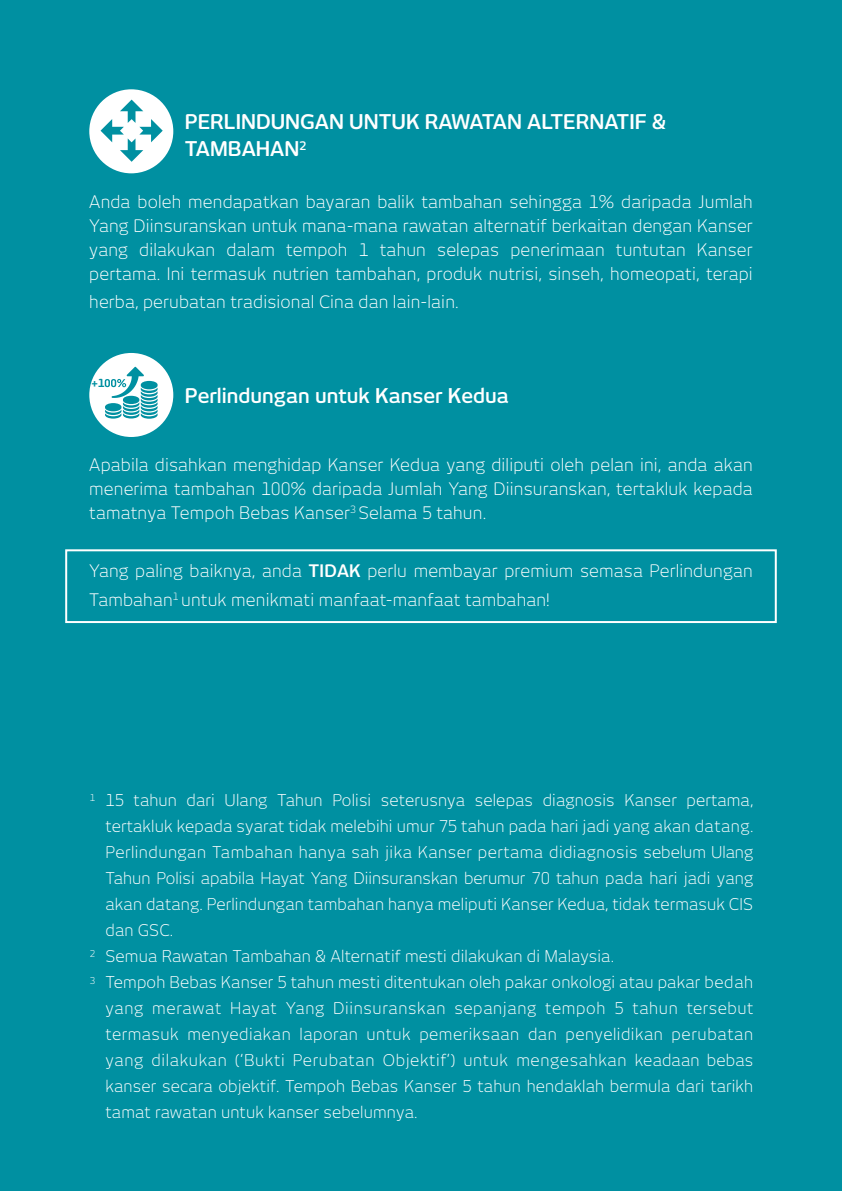
<style>
.page{position:relative;width:842px;height:1191px;background:#0090a1}
.page>*{position:absolute;margin:0;border:0;box-sizing:border-box;transform-origin:0 0}
.t1{font:600 20px/27.2px "New June";color:#fff}
.t2{font:300 17px/24px "New June";letter-spacing:.01em;color:#fff;text-align:justify}
.t3{font:300 16px/26px "New June";letter-spacing:.01em;color:#fff}
.t4{font:700 11px "New June";color:#0090a1}
.t5{font:300 9.4px "New June";color:#fff}
.s1{font-weight:600}
</style>
<div class="page">
<div style="left:89px;top:89px;width:84px;height:84px;background:#fff;border-radius:50%"></div>
<svg style="left:101px;top:100px;width:62px;height:62px"></svg>
<div style="left:65px;top:549px;width:712px;height:74px;border:2px solid #fff"></div>
<div style="left:89px;top:353px;width:84px;height:84px;background:#fff;border-radius:50%"></div>
<svg style="left:105px;top:367px;width:53px;height:52px"></svg>
<p class="t1" style="left:185px;top:108px;width:483px">PERLINDUNGAN UNTUK RAWATAN ALTERNATIF &amp;<br>TAMBAHAN<sup>2</sup></p>
<p class="t2" style="left:89px;top:189px;width:665px">Anda boleh mendapatkan bayaran balik tambahan sehingga 1% daripada Jumlah Yang Diinsuranskan untuk mana-mana rawatan alternatif berkaitan dengan Kanser yang dilakukan dalam tempoh 1 tahun selepas penerimaan tuntutan Kanser pertama. Ini termasuk nutrien tambahan, produk nutrisi, sinseh, homeopati, terapi</p>
<p class="t2" style="left:89px;top:290px;width:371px">herba, perubatan tradisional Cina dan lain-lain.</p>
<p class="t4" style="left:92px;top:376px;width:14px">+1</p>
<p class="t1" style="left:185px;top:381px;width:326px">Perlindungan untuk Kanser Kedua</p>
<p class="t2" style="left:89px;top:452px;width:665px">Apabila disahkan menghidap Kanser Kedua yang diliputi oleh pelan ini, anda akan menerima tambahan 100% daripada Jumlah Yang Diinsuranskan, tertakluk kepada tamatnya Tempoh Bebas Kanser<sup>3</sup> Selama 5 tahun.</p>
<p class="t2" style="left:89px;top:556px;width:665px;line-height:28.8px">Yang paling baiknya, anda <span class="s1">TIDAK</span> perlu membayar premium semasa Perlindungan<br>Tambahan<sup>1</sup> untuk menikmati manfaat-manfaat tambahan!</p>
<p class="t5" style="left:90px;top:792px;width:7px">1</p>
<p class="t5" style="left:90px;top:948px;width:7px">2</p>
<p class="t5" style="left:90px;top:975px;width:7px">3</p>
<p class="t3" style="left:105px;top:787px;width:649px">15 tahun dari Ulang Tahun Polisi seterusnya selepas diagnosis Kanser pertama, tertakluk kepada syarat tidak melebihi umur 75 tahun pada hari jadi yang akan datang.<br>Perlindungan Tambahan hanya sah jika Kanser pertama didiagnosis sebelum Ulang Tahun Polisi apabila Hayat Yang Diinsuranskan berumur 70 tahun pada hari jadi yang akan datang. Perlindungan tambahan hanya meliputi Kanser Kedua, tidak termasuk CIS dan GSC.<br>Semua Rawatan Tambahan &amp; Alternatif mesti dilakukan di Malaysia.<br>Tempoh Bebas Kanser 5 tahun mesti ditentukan oleh pakar onkologi atau pakar bedah yang merawat Hayat Yang Diinsuranskan sepanjang tempoh 5 tahun tersebut termasuk menyediakan laporan untuk pemeriksaan dan penyelidikan perubatan yang dilakukan (‘Bukti Perubatan Objektif’) untuk mengesahkan keadaan bebas kanser secara objektif. Tempoh Bebas Kanser 5 tahun hendaklah bermula dari tarikh tamat rawatan untuk kanser sebelumnya.</p>
</div>
